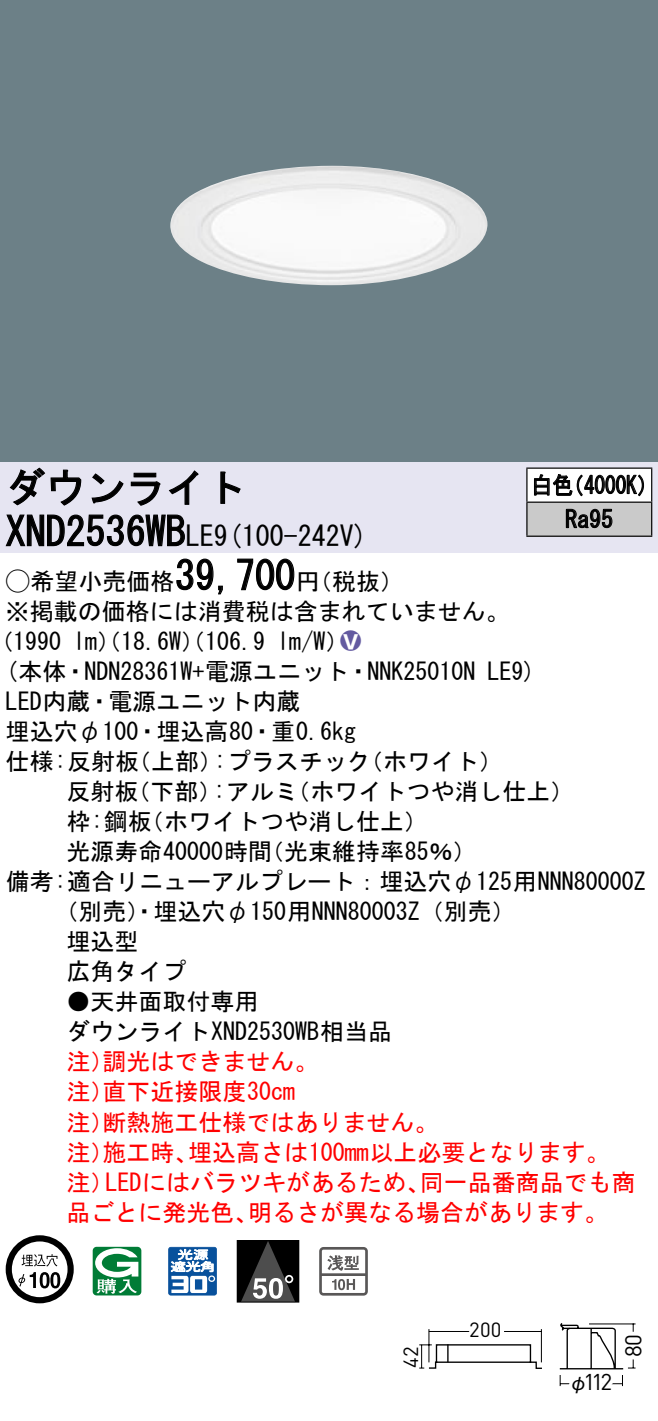
<style>
.page{position:relative;width:658px;height:1421px;background:#fff}
.page>*{position:absolute;margin:0;border:0;box-sizing:border-box;transform-origin:0 0}
.t1{font:40px "MS Gothic";color:#000}
.t2{font:28px "MS Gothic";color:#000}
.t3{font:24px/30.4px "MS Gothic";color:#000}
.t4{font:24px/30px "MS Gothic";color:#f00}
.t5{font:24px/34px "MS Gothic";color:#000;scale:.88 1}
.t6{font:24px "Ford Classification 1";color:#635aa0}
.t7{font:22.8px "DINOT";color:#000}
.t8{font:20.4px "DINOT";color:#000}
.t9{font:20px "Gothic BBB Pro Medium 90 pv RKSJ H";color:#000}
.s1{font-size:28px}
.s2{font-family:"Ford Classification 1"}
.s3{color:#fff}
</style>
<div class="page">
<div style="left:0;top:0;width:658px;height:462px;background:#6c8087"></div>
<img style="left:170px;top:166px;width:318px;height:119px">
<div style="left:0;top:462px;width:658px;height:90px;background:#e6e5f2"></div>
<svg style="left:9px;top:467px;width:73px;height:39px"></svg>
<svg style="left:91px;top:473px;width:33px;height:30px"></svg>
<svg style="left:130px;top:472px;width:30px;height:34px"></svg>
<svg style="left:168px;top:470px;width:30px;height:35px"></svg>
<svg style="left:220px;top:471px;width:21px;height:33px"></svg>
<svg style="left:5px;top:514px;width:180px;height:33px"></svg>
<svg style="left:176px;top:558px;width:47px;height:37px"></svg>
<svg style="left:237px;top:558px;width:58px;height:33px"></svg>
<svg style="left:6px;top:1235px;width:68px;height:68px"></svg>
<svg style="left:40px;top:1271px;width:10px;height:17px"></svg>
<svg style="left:50px;top:1271px;width:10px;height:17px"></svg>
<svg style="left:93px;top:1246px;width:48px;height:49px"></svg>
<svg style="left:168px;top:1246px;width:49px;height:49px"></svg>
<div style="left:237px;top:1240px;width:62px;height:61px;background:#000"></div>
<svg style="left:242px;top:1241px;width:52px;height:59px"></svg>
<div style="left:237px;top:1239px;width:62px;height:63px;border:1px solid #000"></div>
<svg style="left:319px;top:1247px;width:49px;height:48px"></svg>
<div style="left:527px;top:468px;width:124px;height:34px;background:#fff"></div>
<div style="left:527px;top:502px;width:124px;height:34px;background:#cacaca"></div>
<hr style="left:526px;top:467px;width:126px;height:2px;background:#000">
<hr style="left:526px;top:468px;width:1px;height:33px;background:#000">
<hr style="left:651px;top:468px;width:1px;height:33px;background:#000">
<hr style="left:526px;top:501px;width:126px;height:2px;background:#000">
<hr style="left:526px;top:502px;width:1px;height:33px;background:#000">
<hr style="left:651px;top:502px;width:1px;height:33px;background:#000">
<hr style="left:526px;top:535px;width:126px;height:2px;background:#000">
<svg style="left:534px;top:474px;width:110px;height:23px"></svg>
<svg style="left:565px;top:508px;width:47px;height:20px"></svg>
<svg style="left:559px;top:1323px;width:77px;height:64px"></svg>
<svg style="left:419px;top:1329px;width:123px;height:40px"></svg>
<h1 class="t1" style="left:6px;top:467px;width:242px">ダウンライト</h1>
<p class="t2" style="left:214px;top:522px;width:155px">(9 100-242 (V</p>
<h1 class="t1" style="left:6px;top:511px;width:210px">XND2536WB<span class="s1">LE</span></h1>
<h1 class="t1" style="left:175px;top:555px;width:121px">39,700</h1>
<p class="t3" style="left:6px;top:566px;width:505px"><span class="s2">A</span>希望小売価格<br>※掲載の価格には消費税は含まれていません。</p>
<p class="t6" style="left:340px;top:629px;width:22px">2<span class="s3">8</span></p>
<p class="t3" style="left:296px;top:566px;width:109px">（円税抜(</p>
<p class="t3" style="left:277px;top:626px;width:73px">l m (W/</p>
<p class="t3" style="left:-11px;top:626px;width:74px">（1990</p>
<p class="t3" style="left:73px;top:626px;width:193px">lm）（18.6 ）（W 106.9</p>
<p class="t5" style="left:565px;top:468px;width:56px;text-indent:-34px">白色<br>Ra95</p>
<p class="t5" style="left:563px;top:468px;width:110px">（4000 (K</p>
<p class="t3" style="left:6px;top:656px;width:471px">(本体・NDN28361 +W 電源ユニット・NNK25010N</p>
<p class="t3" style="left:6px;top:686px;width:296px">LED内蔵・電源ユニット内蔵</p>
<p class="t3" style="left:6px;top:716px;width:352px">埋込穴φ100・埋込高80・重0.6kg</p>
<p class="t3" style="left:359px;top:746px;width:145px">（ホワイト(</p>
<p class="t3" style="left:487px;top:656px;width:50px">LE (9</p>
<p class="t3" style="left:214px;top:746px;width:158px">:プラスチック</p>
<p class="t3" style="left:6px;top:746px;width:135px">仕様:反射板</p>
<p class="t3" style="left:127px;top:746px;width:97px">（上部）</p>
<p class="t3" style="left:66px;top:776px;width:73px">反射板</p>
<p class="t3" style="left:126px;top:776px;width:97px">（下部）</p>
<p class="t3" style="left:213px;top:776px;width:86px">:アルミ</p>
<p class="t3" style="left:286px;top:776px;width:289px">（ホワイトつや消し仕上(</p>
<p class="t3" style="left:66px;top:806px;width:87px">枠:鋼板</p>
<p class="t3" style="left:140px;top:806px;width:289px">（ホワイトつや消し仕上(</p>
<p class="t3" style="left:66px;top:836px;width:207px">光源寿命40000時間</p>
<p class="t3" style="left:6px;top:866px;width:641px">備考:適合リニューアルプレート：埋込穴φ125用NNN80000Z</p>
<p class="t3" style="left:54px;top:896px;width:463px">（別売）・埋込穴φ150用NNN80003 （Z 別売(</p>
<p class="t3" style="left:66px;top:926px;width:74px">埋込型</p>
<p class="t3" style="left:66px;top:956px;width:121px">広角タイプ</p>
<p class="t3" style="left:66px;top:986px;width:327px">●天井面取付専用<br>ダウンライトXND2530WB相当品</p>
<p class="t4" style="left:102px;top:1046px;width:217px">調光はできません。</p>
<p class="t3" style="left:260px;top:836px;width:218px">（光束維持率85％(</p>
<p class="t4" style="left:102px;top:1046px;width:194px;text-indent:-36px">注）<br>直下近接限度30cm</p>
<p class="t4" style="left:102px;top:1076px;width:337px;text-indent:-36px">注）<br>断熱施工仕様ではありません。</p>
<p class="t4" style="left:66px;top:1106px;width:49px">注）</p>
<p class="t4" style="left:188px;top:1136px;width:423px">埋込高さは100mm以上必要となります。</p>
<p class="t4" style="left:102px;top:1136px;width:97px">施工時、</p>
<p class="t4" style="left:66px;top:1136px;width:49px">注）</p>
<p class="t4" style="left:66px;top:1166px;width:49px">注）</p>
<p class="t4" style="left:105px;top:1166px;width:326px">LEDにはバラツキがあるため、</p>
<p class="t4" style="left:420px;top:1166px;width:217px">同一品番商品でも商</p>
<p class="t4" style="left:66px;top:1196px;width:194px">品ごとに発光色、</p>
<p class="t4" style="left:248px;top:1196px;width:362px">明るさが異なる場合があります。</p>
<p class="t8" style="left:397px;top:1367px;width:23px;rotate:-90deg">42</p>
<p class="t8" style="left:469px;top:1315px;width:34px">200</p>
<p class="t7" style="left:583px;top:1366px;width:30px">112</p>
<p class="t9" style="left:568px;top:1365px;width:21px">φ</p>
<p class="t7" style="left:617px;top:1357px;width:25px;rotate:-90deg">80</p>
</div>
